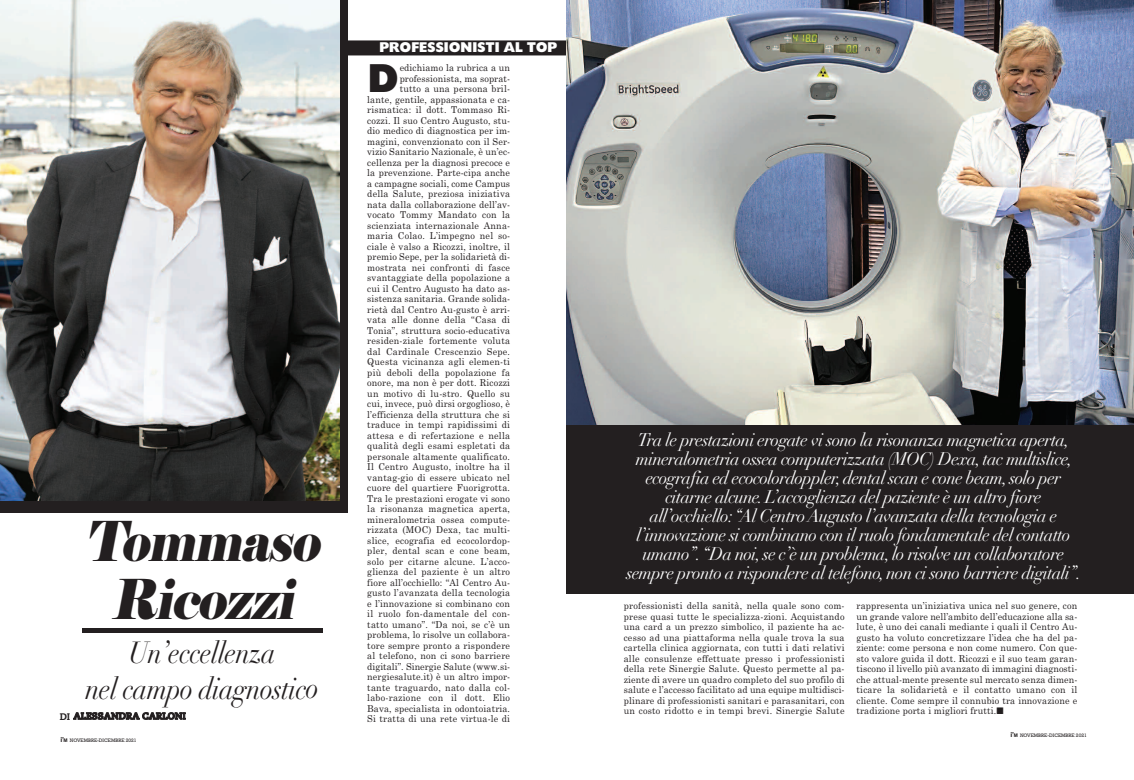
<style>
.page{position:relative;width:1134px;height:780px;background:#fff}
.page>*{position:absolute;margin:0;border:0;box-sizing:border-box;transform-origin:0 0}
.t1{font:italic 55px/57.7px "Elephant";color:#231f20;text-align:center;scale:.9 1}
.t2{font:37.1px "Headline NEWS";color:#231f20}
.t3{font:900 32.8px "Arial";color:#231f20;scale:.91 1}
.t4{font:italic 30px/35.7px "Didot";letter-spacing:-.015em;color:#231f20;text-align:center;scale:.88 1}
.t5{font:italic 18px/19px "Didot";letter-spacing:-.03em;color:#fff;text-align:center;scale:.96 1}
.t6{font:13px "Headline NEWS";letter-spacing:-.035em;color:#fff}
.t7{font:9.5px/10.5px "Century Schoolbook";letter-spacing:.025em;color:#231f20;text-align:justify;scale:.95 1}
.t8{font:9.5px "Caecilia Heavy Os F";color:#231f20}
.t9{font:5px "Rockwell";color:#231f20}
.s1{font-family:"Arial";font-weight:700;font-size:7px}
.s2{font-family:"Arial";font-weight:700}
</style>
<div class="page">
<div style="left:0;top:0;width:348px;height:513px;background:#231f20"></div>
<hr style="left:82px;top:628px;width:241px;height:4px;background:#231f20">
<div style="left:339px;top:40px;width:229px;height:15px;background:#231f20"></div>
<img style="left:0;top:0;width:339px;height:500px">
<img style="left:567px;top:0;width:567px;height:426px">
<div style="left:567px;top:426px;width:567px;height:168px;background:#231f20"></div>
<h1 class="t1" style="left:85px;top:513px;width:277px">Tommaso<br>Ricozzi</h1>
<h3 class="t4" style="left:85px;top:635px;width:267px">Un’eccellenza<br>nel campo diagnostico</h3>
<p class="t8" style="left:60px;top:710px;width:130px">AF ^IBPP^KAO^=`^OILKF=</p>
<p class="t9" style="left:60px;top:737px;width:78px"><span class="s1">i’</span><span class="s2">M</span> NOVEMBRE-DICEMBRE 2021</p>
<h3 class="t6" style="left:379px;top:41px;width:179px">PROFESSIONISTI AL TOP</h3>
<p class="t7" style="left:367px;top:63px;width:152px;text-align:right">edichiamo la rubrica a un professionista, ma soprat-<br>tutto a una persona bril-<br>lante, gentile, appassionata e ca&shy;rismatica: il dott. Tommaso Ri&shy;cozzi. Il suo Centro Augusto, stu&shy;dio medico di diagnostica per im&shy;magini, convenzionato con il Ser&shy;vizio Sanitario Nazionale, è un’ec&shy;cellenza per la diagnosi precoce e la prevenzione. Parte-cipa anche a campagne sociali, come Campus della Salute, preziosa iniziativa nata dalla collaborazione dell’av&shy;vocato Tommy Mandato con la scienziata internazionale Anna&shy;maria Colao. L’impegno nel so&shy;ciale è valso a Ricozzi, inoltre, il premio Sepe, per la solidarietà di&shy;mostrata nei confronti di fasce svantaggiate della popolazione a cui il Centro Augusto ha dato as&shy;sistenza sanitaria. Grande solida&shy;rietà dal Centro Au-gusto è arri&shy;vata alle donne della “Casa di<br>Tonia”, struttura socio-educativa residen-ziale fortemente voluta dal Cardinale Crescenzio Sepe.<br>Questa vicinanza agli elemen-ti più deboli della popolazione fa onore, ma non è per dott. Ricozzi un motivo di lu-stro. Quello su cui, invece, può dirsi orgoglioso, è l’efficienza della struttura che si traduce in tempi rapidissimi di attesa e di refertazione e nella qualità degli esami espletati da personale altamente qualificato.<br>Il Centro Augusto, inoltre ha il vantag-gio di essere ubicato nel cuore del quartiere Fuorigrotta.<br>Tra le prestazioni erogate vi sono la risonanza magnetica aperta, mineralometria ossea compute&shy;rizzata (MOC) Dexa, tac multi&shy;slice, ecografia ed ecocolordop&shy;pler, dental scan e cone beam, solo per citarne alcune. L’acco&shy;glienza del paziente è un altro fiore all’occhiello: “Al Centro Au&shy;gusto l’avanzata della tecnologia e l’innovazione si combinano con il ruolo fon-damentale del con&shy;tatto umano”. “Da noi, se c’è un problema, lo risolve un collabora&shy;tore sempre pronto a rispondere al telefono, non ci sono barriere digitali”. Sinergie Salute (www.si&shy;nergiesalute.it) è un altro impor&shy;tante traguardo, nato dalla col&shy;labo-razione con il dott. Elio<br>Bava, specialista in odontoiatria.<br>Si tratta di una rete virtua-le di</p>
<h2 class="t2" style="left:367px;top:62px;width:33px">D</h2>
<p class="t5" style="left:626px;top:430px;width:475px">Tra le prestazioni erogate vi sono la risonanza magnetica aperta, mineralometria ossea computerizzata (MOC) Dexa,tac multislice, ecografia ed ecocolordoppler,dental scan e cone beam,solo per citarne alcune.L’accoglienza del paziente è un altro fiore all’occhiello:“Al CentroAugusto l’avanzata della tecnologia e l’innovazione si combinano con il ruolo fondamentale del contatto umano”.“Da noi,se c’è un problema,lo risolve un collaboratore sempre pronto a rispondere al telefono,non ci sono barriere digitali”.</p>
<p class="t7" style="left:624px;top:600px;width:234px">professionisti della sanità, nella quale sono com&shy;prese quasi tutte le specializza-zioni. Acquistando una card a un prezzo simbolico, il paziente ha ac&shy;cesso ad una piattaforma nella quale trova la sua cartella clinica aggiornata, con tutti i dati relativi alle consulenze effettuate presso i professionisti della rete Sinergie Salute. Questo permette al pa&shy;ziente di avere un quadro completo del suo profilo di salute e l’accesso facilitato ad una equipe multidisci&shy;plinare di professionisti sanitari e parasanitari, con un costo ridotto e in tempi brevi. Sinergie Salute</p>
<p class="t7" style="left:856px;top:600px;width:234px">rappresenta un’iniziativa unica nel suo genere, con un grande valore nell’ambito dell’educazione alla sa&shy;lute, è uno dei canali mediante i quali il Centro Au&shy;gusto ha voluto concretizzare l’idea che ha del pa&shy;ziente: come persona e non come numero. Con que&shy;sto valore guida il dott. Ricozzi e il suo team garan&shy;tiscono il livello più avanzato di immagini diagnosti&shy;che attual-mente presente sul mercato senza dimen&shy;ticare la solidarietà e il contatto umano con il cliente. Come sempre il connubio tra innovazione e tradizione porta i migliori frutti.</p>
<p class="t9" style="left:1010px;top:732px;width:78px"><span class="s1">i’</span><span class="s2">M</span> NOVEMBRE-DICEMBRE 2021</p>
<h3 class="t3" style="left:995px;top:683px;width:12px">.</h3>
</div>
